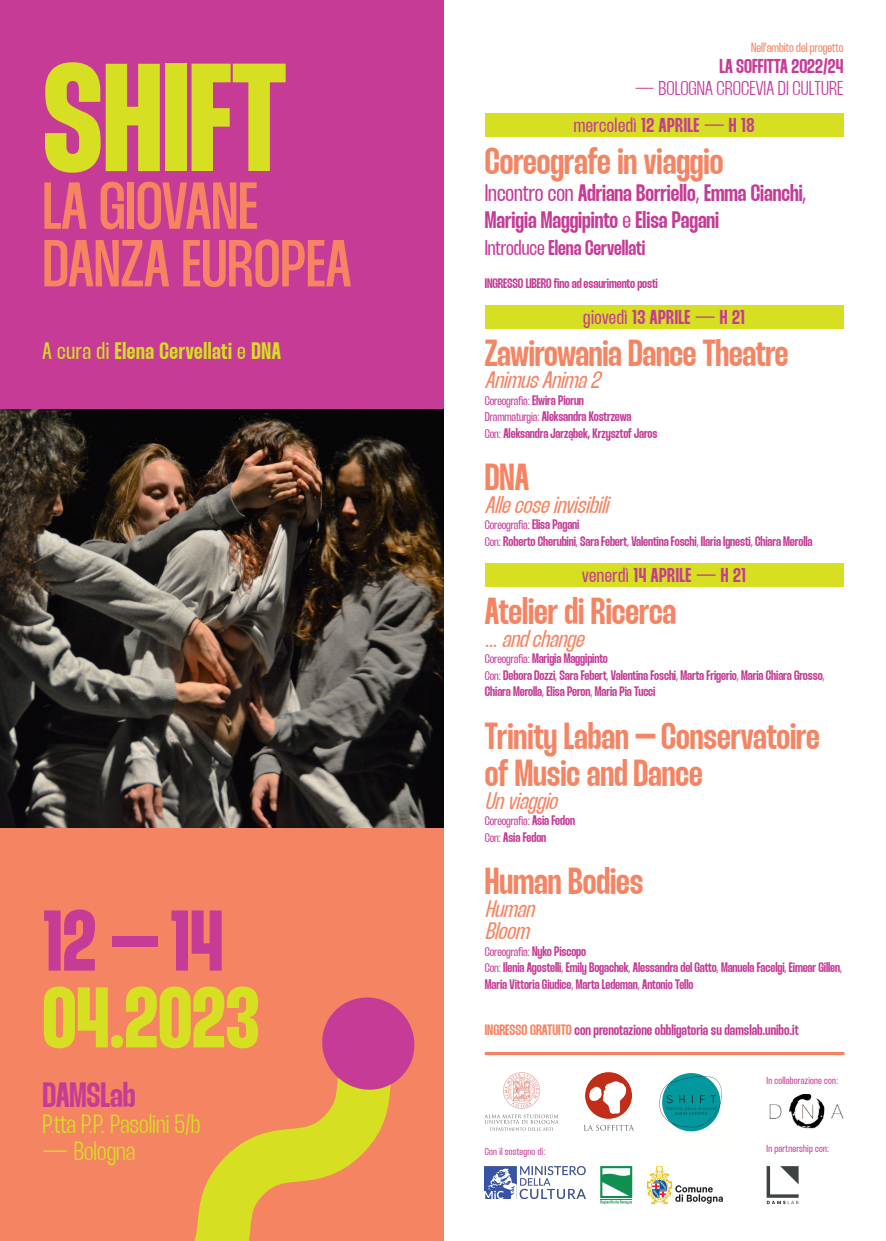
<style>
.page{position:relative;width:886px;height:1241px;background:#fff}
.page>*{position:absolute;margin:0;border:0;box-sizing:border-box;transform-origin:0 0}
.t1{font:153.25px "Thunder Bold LC";color:#d6df21}
.t2{font:85.75px/76.9px "Thunder Bold LC";color:#d6df21}
.t3{font:66.25px/57.6px "Thunder Medium LC";color:#f58463}
.t4{font:37.5px/37.5px "Thunder Semi Bold LC";color:#f58463}
.t5{font:35px "Thunder Semi Bold LC";color:#c53b96}
.t6{font:26.25px "Thunder Light LC";color:#d6df21}
.t7{font:23.75px/26.9px "Thunder Semi Bold LC";color:#c53b96}
.t8{font:23.75px/22.5px "Thunder LC Italic";color:#f58463}
.t9{font:23.75px "Thunder Semi Bold LC";letter-spacing:.025em;color:#d6df21}
.t10{font:21.25px "Thunder Semi Bold LC";color:#c53b96}
.t11{font:20px "Thunder Semi Bold LC";letter-spacing:.02em;color:#c53b96}
.t12{font:20px "Thunder Light LC";color:#c53b96}
.t13{font:20px "Thunder Semi Bold LC";color:#c53b96}
.t14{font:15px "Thunder Semi Bold LC";color:#c53b96}
.t15{font:13.75px/16.5px "Thunder Semi Bold LC";letter-spacing:-.005em;color:#c53b96}
.t16{font:13.12px "Thunder LC";color:#f58463}
.t17{font:12.5px "Thunder LC";letter-spacing:-.005em;color:#c53b96}
.t18{font:10.25px "Thunder LC";letter-spacing:.025em;color:#c53b96}
.s1{font-family:"Thunder LC"}
.s2{color:#c53b96}
.s3{font-family:"Thunder Semi Bold LC";font-size:13.75px}
.s4{font-family:"Thunder LC";font-size:12.5px}
.s5{font-family:"Thunder Bold LC"}
.s6{color:#f58463}
</style>
<div class="page">
<div style="left:0;top:0;width:443px;height:413px;background:#c53b96"></div>
<div style="left:0;top:827px;width:443px;height:413px;background:#f58463"></div>
<img style="left:0;top:410px;width:443px;height:417px">
<svg style="left:766px;top:1166px;width:33px;height:37px"></svg>
<svg style="left:600px;top:1166px;width:32px;height:37px"></svg>
<svg style="left:503px;top:1072px;width:37px;height:36px"></svg>
<svg style="left:484px;top:1114px;width:75px;height:16px"></svg>
<svg style="left:584px;top:1124px;width:50px;height:6px"></svg>
<svg style="left:585px;top:1072px;width:47px;height:46px"></svg>
<hr style="left:485px;top:1051px;width:359px;height:3px;background:#f58463">
<svg style="left:646px;top:1166px;width:77px;height:37px"></svg>
<div style="left:485px;top:113px;width:358px;height:23px;background:#d6df21"></div>
<div style="left:485px;top:305px;width:358px;height:23px;background:#d6df21"></div>
<div style="left:485px;top:563px;width:358px;height:23px;background:#d6df21"></div>
<img style="left:659px;top:1073px;width:63px;height:59px">
<img style="left:485px;top:1166px;width:101px;height:32px">
<img style="left:769px;top:1094px;width:75px;height:35px">
<svg style="left:195px;top:1094px;width:195px;height:146px"></svg>
<svg style="left:322px;top:997px;width:93px;height:97px"></svg>
<p class="t1" style="left:43px;top:49px;width:245px">SHIFT</p>
<p class="t3" style="left:43px;top:182px;width:310px">LA GIOVANE<br>DANZA EUROPEA</p>
<p class="t9" style="left:43px;top:340px;width:240px"><span class="s1">A cura di</span> Elena Cervellati <span class="s1">e</span> DNA</p>
<p class="t2" style="left:43px;top:908px;width:218px"><span class="s2">12 – 14<br></span>04.2023</p>
<p class="t5" style="left:43px;top:1078px;width:95px">DAMSLab</p>
<p class="t6" style="left:43px;top:1112px;width:159px">P.tta P.P. Pasolini 5/b</p>
<p class="t6" style="left:43px;top:1138px;width:94px">— Bologna</p>
<p class="t16" style="left:751px;top:41px;width:94px">Nell’ambito del progetto</p>
<p class="t13" style="left:719px;top:57px;width:125px">LA SOFFITTA 2022/24</p>
<p class="t12" style="left:635px;top:79px;width:210px">— BOLOGNA CROCEVIA DI CULTURE</p>
<p class="t11" style="left:574px;top:116px;width:182px"><span class="s1">mercoledì</span> 12 APRILE <span class="s1">—</span> H 18</p>
<p class="t4" style="left:485px;top:145px;width:240px">Coreografe in viaggio</p>
<p class="t7" style="left:485px;top:181px;width:323px"><span class="s1">Incontro con</span> Adriana Borriello<span class="s1">,</span> Emma Cianchi<span class="s1">,<br></span>Marigia Maggipinto <span class="s1">e</span> Elisa Pagani</p>
<p class="t10" style="left:485px;top:238px;width:162px"><span class="s1">Introduce</span> Elena Cervellati</p>
<p class="t15" style="left:485px;top:276px;width:175px">INGRESSO LIBERO fino ad esaurimento posti</p>
<p class="t11" style="left:583px;top:308px;width:163px"><span class="s1">giovedì</span> 13 APRILE <span class="s1">—</span> H 21</p>
<p class="t4" style="left:485px;top:337px;width:305px">Zawirowania Dance Theatre</p>
<p class="t8" style="left:485px;top:370px;width:116px">Animus Anima 2</p>
<p class="t17" style="left:485px;top:395px;width:101px">Coreografia: <span class="s3">Elwira Piorun</span></p>
<p class="t15" style="left:485px;top:409px;width:174px"><span class="s4">Drammaturgia:</span> Aleksandra Kostrzewa<br><span class="s4">Con:</span> Aleksandra Jarząbek, Krzysztof Jaros</p>
<p class="t4" style="left:485px;top:461px;width:46px">DNA</p>
<p class="t8" style="left:485px;top:495px;width:125px">Alle cose invisibili</p>
<p class="t17" style="left:485px;top:519px;width:96px">Coreografia: <span class="s3">Elisa Pagani</span></p>
<p class="t15" style="left:485px;top:534px;width:329px"><span class="s4">Con:</span> Roberto Cherubini<span class="s4">,</span> Sara Febert<span class="s4">,</span> Valentina Foschi<span class="s4">,</span> Ilaria Ignesti<span class="s4">,</span> Chiara Merolla</p>
<p class="t11" style="left:582px;top:566px;width:165px"><span class="s1">venerdì</span> 14 APRILE <span class="s1">—</span> H 21</p>
<p class="t4" style="left:485px;top:595px;width:193px">Atelier di Ricerca</p>
<p class="t8" style="left:485px;top:628px;width:100px">... and change</p>
<p class="t15" style="left:485px;top:651px;width:341px"><span class="s4">Coreografia:</span> Marigia Maggipinto<br><span class="s4">Con:</span> Debora Dozzi<span class="s4">,</span> Sara Febert<span class="s4">,</span> Valentina Foschi<span class="s4">,</span> Marta Frigerio<span class="s4">,</span> Maria Chiara Grosso<span class="s4">,<br></span>Chiara Merolla<span class="s4">,</span> Elisa Peron<span class="s4">,</span> Maria Pia Tucci</p>
<p class="t4" style="left:485px;top:719px;width:336px">Trinity Laban <span class="s5">–</span> Conservatoire of Music and Dance</p>
<p class="t8" style="left:485px;top:790px;width:74px">Un viaggio</p>
<p class="t17" style="left:485px;top:815px;width:92px">Coreografia: <span class="s3">Asia Fedon</span></p>
<p class="t15" style="left:485px;top:829px;width:63px"><span class="s4">Con:</span> Asia Fedon</p>
<p class="t4" style="left:485px;top:865px;width:160px">Human Bodies</p>
<p class="t8" style="left:485px;top:898px;width:51px">Human<br>Bloom</p>
<p class="t17" style="left:485px;top:945px;width:103px">Coreografia: <span class="s3">Nyko Piscopo</span></p>
<p class="t15" style="left:485px;top:960px;width:359px"><span class="s4">Con:</span> Ilenia Agostelli<span class="s4">,</span> Emily Bogachek<span class="s4">,</span> Alessandra del Gatto<span class="s4">,</span> Manuela Facelgi<span class="s4">,</span> Eimear Gillen<span class="s4">,<br></span>Maria Vittoria Giudice<span class="s4">,</span> Marta Ledeman<span class="s4">,</span> Antonio Tello</p>
<p class="t14" style="left:485px;top:1022px;width:315px"><span class="s6">INGRESSO GRATUITO</span> con prenotazione obbligatoria su damslab.unibo.it</p>
<p class="t18" style="left:766px;top:1075px;width:73px">In collaborazione con:</p>
<p class="t18" style="left:485px;top:1146px;width:62px">Con il sostegno di:</p>
<p class="t18" style="left:766px;top:1143px;width:64px">In partnership con:</p>
</div>
